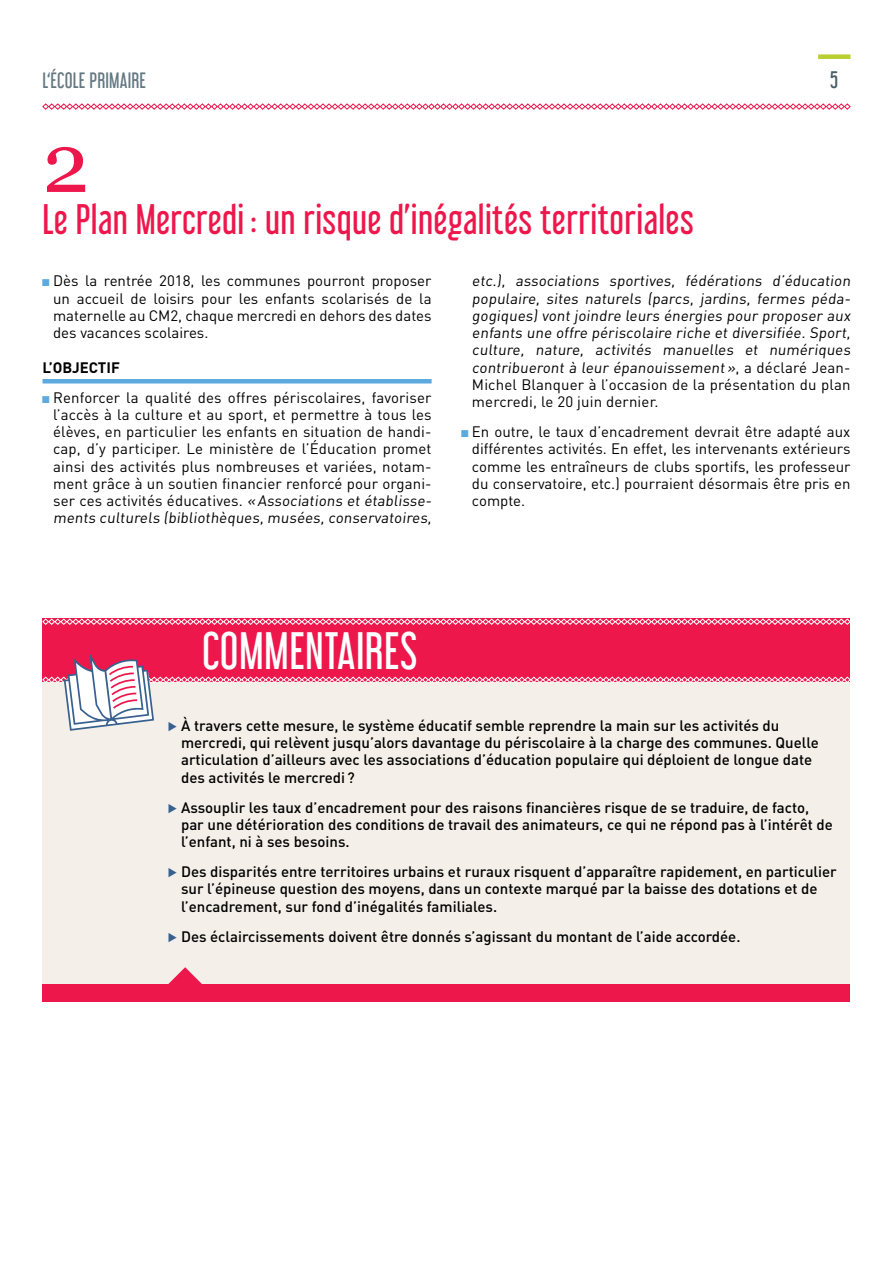
<style>
.page{position:relative;width:893px;height:1263px;background:#fff}
.page>*{position:absolute;margin:0;border:0;box-sizing:border-box;transform-origin:0 0}
.t1{font:83.4px "Georgia";color:#ed174c}
.t2{font:46.2px "Libel Suit Rg";letter-spacing:.01em;color:#fff}
.t3{font:37.5px "Libel Suit Rg";letter-spacing:.01em;color:#ed174c}
.t4{font:21px "Libel Suit Rg";color:#465b65}
.t5{font:19.5px "Libel Suit Rg";color:#647883}
.t6{font:15px/17.2px "DIN";letter-spacing:.01em;color:#000}
.t7{font:500 15px/17.2px "DIN";color:#000}
.s1{font-family:"Ludwig Pro";color:#5caade}
.s2{font-weight:700}
.s3{font-family:"Ludwig Pro";font-weight:400;font-size:19.5px;color:#386190}
</style>
<div class="page">
<svg style="left:42px;top:103px;width:809px;height:7px"></svg>
<div style="left:818px;top:54px;width:32px;height:5px;background:#b8cf2e"></div>
<hr style="left:43px;top:379px;width:389px;height:4px;background:#5caade">
<div style="left:43px;top:619px;width:807px;height:76px;background:#ed174c"></div>
<div style="left:43px;top:683px;width:807px;height:319px;background:#f4efe8"></div>
<svg style="left:42px;top:618px;width:808px;height:7px"></svg>
<svg style="left:42px;top:652px;width:808px;height:79px"></svg>
<div style="left:43px;top:984px;width:807px;height:18px;background:#ed174c"></div>
<svg style="left:168px;top:967px;width:34px;height:17px"></svg>
<h3 class="t5" style="left:43px;top:64px;width:16px">L‘école</h3>
<h3 class="t5" style="left:89px;top:64px;width:38px">primaire</h3>
<h3 class="t4" style="left:830px;top:62px;width:9px">5</h3>
<h1 class="t1" style="left:43px;top:102px;width:48px">2</h1>
<h3 class="t3" style="left:43px;top:188px;width:653px">Le Plan Mercredi : un risque d’inégalités territoriales</h3>
<p class="t6" style="left:53px;top:272px;width:380px;text-align:justify;text-indent:-11px"><span class="s1">◼</span> Dès la rentrée 2018, les communes pourront proposer un accueil de loisirs pour les enfants scolarisés de la maternelle au CM2, chaque mercredi en dehors des dates des vacances scolaires.</p>
<p class="t6" style="left:43px;top:352px;width:391px;line-height:30px"><span class="s2">L’OBJECTIF<br></span><span class="s1">◼</span> Renforcer la qualité des offres périscolaires, favoriser</p>
<p class="t6" style="left:53px;top:406px;width:382px">l’accès à la culture et au sport, et permettre à tous les élèves, en particulier les enfants en situation de handi&shy;cap, d’y participer. Le ministère de l’Éducation promet ainsi des activités plus nombreuses et variées, notam&shy;ment grâce à un soutien financier renforcé pour organi&shy;ser ces activités éducatives. «Associations et établisse&shy;ments culturels (bibliothèques, musées, conservatoires,</p>
<p class="t6" style="left:472px;top:272px;width:382px">etc.), associations sportives, fédérations d’éducation populaire, sites naturels (parcs, jardins, fermes péda&shy;gogiques) vont joindre leurs énergies pour proposer aux enfants une offre périscolaire riche et diversifiée. Sport, culture, nature, activités manuelles et numériques contribueront à leur épanouissement », a déclaré Jean-Michel Blanquer à l’occasion de la présentation du plan mercredi, le 20 juin dernier.</p>
<p class="t6" style="left:472px;top:423px;width:380px;text-align:justify;text-indent:-11px"><span class="s1">◼</span> En outre, le taux d’encadrement devrait être adapté aux différentes activités. En effet, les intervenants extérieurs comme les entraîneurs de clubs sportifs, les professeur du conservatoire, etc.) pourraient désormais être pris en compte.</p>
<h2 class="t2" style="left:202px;top:613px;width:217px">COMMENTAIRES</h2>
<p class="t7" style="left:181px;top:716px;width:639px;text-indent:-13px"><span class="s3">▶</span> À travers cette mesure, le système éducatif semble reprendre la main sur les activités du mercredi, qui relèvent jusqu’alors davantage du périscolaire à la charge des communes. Quelle articulation d’ailleurs avec les associations d’éducation populaire qui déploient de longue date des activités le mercredi?</p>
<p class="t7" style="left:181px;top:798px;width:653px;text-indent:-13px"><span class="s3">▶</span> Assouplir les taux d’encadrement pour des raisons financières risque de se traduire, de facto, par une détérioration des conditions de travail des animateurs, ce qui ne répond pas à l’intérêt de l’enfant, ni à ses besoins.</p>
<p class="t7" style="left:181px;top:863px;width:657px;text-indent:-13px"><span class="s3">▶</span> Des disparités entre territoires urbains et ruraux risquent d’apparaître rapidement, en particulier sur l’épineuse question des moyens, dans un contexte marqué par la baisse des dotations et de l’encadrement, sur fond d’inégalités familiales.</p>
<p class="t7" style="left:168px;top:927px;width:574px"><span class="s3">▶</span> Des éclaircissements doivent être donnés s’agissant du montant de l’aide accordée.</p>
</div>
